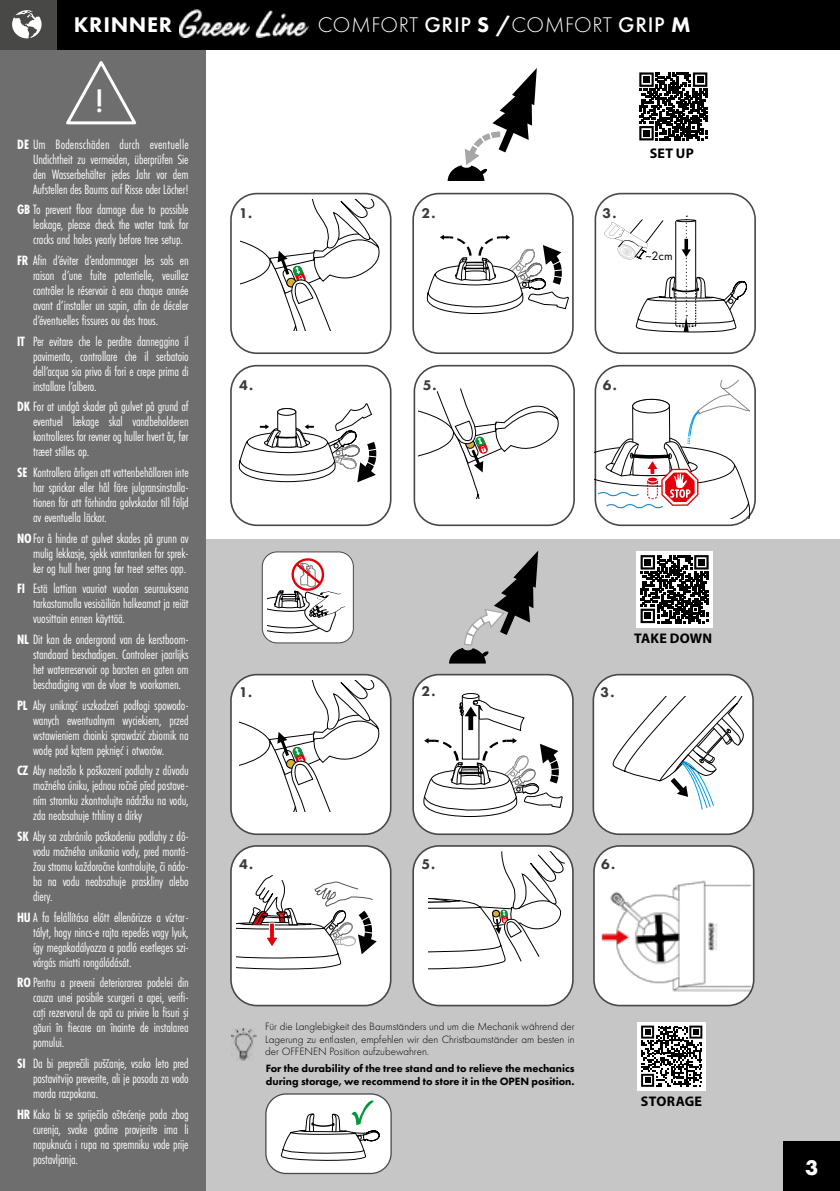
<style>
.page{position:relative;width:840px;height:1191px;background:#fff}
.page>*{position:absolute;margin:0;border:0;box-sizing:border-box;transform-origin:0 0}
.t1{font:500 34px "Futura PT";color:#fff}
.t2{font:300 22px "Futura PT";letter-spacing:.02em;color:#fff}
.t3{font:800 22px "Futura PT";letter-spacing:.03em;color:#fff}
.t4{font:700 22px "Futura PT";color:#fff}
.t5{font:800 14.6px "Futura PT";color:#3a3a39}
.t6{font:14px/15px "Futura PT Cond";letter-spacing:-.01em;color:#fff;text-align:justify}
.t7{font:700 14px "Myriad Pro";letter-spacing:.015em;color:#000}
.t8{font:12.6px "Futura PT";color:#000}
.t9{font:300 11px/12.6px "Futura PT";color:#000;text-align:justify}
.t10{font:800 11px/12.6px "Futura PT";color:#000}
.s1{font-weight:500}
.s2{font-weight:800}
.s3{font-weight:700}
.s4{font-size:11.4px}
</style>
<div class="page">
<div style="left:0;top:24px;width:206px;height:1167px;background:#6e6e6e"></div>
<div style="left:206px;top:539px;width:633px;height:652px;background:#c6c6c6"></div>
<div style="left:57px;top:0;width:782px;height:49px;background:#000"></div>
<div style="left:782px;top:1141px;width:57px;height:50px;background:#000"></div>
<div style="left:0;top:0;width:57px;height:49px;background:#484847"></div>
<svg style="left:12px;top:10px;width:30px;height:28px"></svg>
<svg style="left:66px;top:61px;width:71px;height:64px"></svg>
<img style="left:180px;top:9px;width:128px;height:29px">
<div style="left:231px;top:674px;width:159px;height:160px;background:#fff;border-radius:26px"></div>
<div style="left:230px;top:674px;width:161px;height:161px;border:2px solid #484847;border-radius:26px"></div>
<div style="left:413px;top:674px;width:159px;height:160px;background:#fff;border-radius:26px"></div>
<div style="left:412px;top:674px;width:161px;height:161px;border:2px solid #484847;border-radius:26px"></div>
<div style="left:462px;top:696px;width:17px;height:63px;border:1px solid #000"></div>
<div style="left:462px;top:693px;width:16px;height:5px;background:#fff;border-radius:50%"></div>
<div style="left:462px;top:693px;width:17px;height:6px;border:1px solid #000;border-radius:50%"></div>
<svg style="left:459px;top:700px;width:65px;height:31px"></svg>
<svg style="left:423px;top:737px;width:140px;height:80px"></svg>
<div style="left:593px;top:674px;width:159px;height:160px;background:#fff;border-radius:26px"></div>
<div style="left:592px;top:674px;width:161px;height:161px;border:2px solid #484847;border-radius:26px"></div>
<svg style="left:612px;top:697px;width:132px;height:113px"></svg>
<div style="left:412px;top:193px;width:161px;height:161px;border:2px solid #484847;border-radius:26px"></div>
<svg style="left:426px;top:234px;width:142px;height:80px"></svg>
<div style="left:230px;top:365px;width:161px;height:161px;border:2px solid #484847;border-radius:26px"></div>
<div style="left:413px;top:365px;width:161px;height:161px;border:2px solid #484847;border-radius:26px"></div>
<svg style="left:418px;top:388px;width:141px;height:110px"></svg>
<div style="left:594px;top:193px;width:161px;height:161px;border:2px solid #484847;border-radius:26px"></div>
<svg style="left:604px;top:216px;width:143px;height:117px"></svg>
<svg style="left:443px;top:68px;width:120px;height:130px"></svg>
<div style="left:230px;top:193px;width:161px;height:161px;border:2px solid #484847;border-radius:26px"></div>
<svg style="left:238px;top:192px;width:145px;height:619px"></svg>
<div style="left:413px;top:846px;width:159px;height:159px;background:#fff;border-radius:26px"></div>
<div style="left:412px;top:845px;width:161px;height:161px;border:2px solid #484847;border-radius:26px"></div>
<svg style="left:428px;top:851px;width:138px;height:119px"></svg>
<svg style="left:444px;top:550px;width:120px;height:130px"></svg>
<div style="left:593px;top:846px;width:160px;height:159px;background:#fff;border-radius:26px"></div>
<div style="left:592px;top:845px;width:162px;height:161px;border:2px solid #484847;border-radius:26px"></div>
<div style="left:231px;top:846px;width:159px;height:159px;background:#fff;border-radius:26px"></div>
<div style="left:230px;top:845px;width:161px;height:161px;border:2px solid #484847;border-radius:26px"></div>
<div style="left:594px;top:365px;width:161px;height:161px;border:2px solid #484847;border-radius:26px"></div>
<svg style="left:594px;top:380px;width:155px;height:139px"></svg>
<svg style="left:237px;top:875px;width:140px;height:94px"></svg>
<img style="left:569px;top:879px;width:186px;height:116px">
<svg style="left:639px;top:72px;width:68px;height:68px"></svg>
<div style="left:636px;top:551px;width:76px;height:76px;background:#fff"></div>
<svg style="left:640px;top:555px;width:68px;height:68px"></svg>
<div style="left:637px;top:1022px;width:68px;height:68px;background:#fff"></div>
<svg style="left:641px;top:1025px;width:61px;height:61px"></svg>
<div style="left:266px;top:1094px;width:125px;height:79px;background:#fff;border-radius:20px"></div>
<div style="left:265px;top:1093px;width:126px;height:81px;border:1px solid #484847;border-radius:20px"></div>
<img style="left:231px;top:1028px;width:25px;height:32px">
<svg style="left:281px;top:1100px;width:99px;height:61px"></svg>
<h2 class="t3" style="left:74px;top:11px;width:100px">KRINNER</h2>
<h2 class="t2" style="left:317px;top:13px;width:374px">COMFORT <span class="s1">GRIP</span> <span class="s2">S /</span>COMFORT <span class="s1">GRIP</span> <span class="s2">M</span></h2>
<h1 class="t1" style="left:95px;top:81px;width:10px">!</h1>
<p class="t6" style="left:33px;top:136px;width:157px;text-indent:-16px"><span class="s3">DE</span> Um Bodenschäden durch eventuelle Undichtheit zu vermeiden, überprüfen Sie den Wasserbehälter jedes Jahr vor dem Aufstellen des Baums auf Risse oder Löcher!</p>
<p class="t6" style="left:33px;top:202px;width:157px;text-indent:-16px"><span class="s3">GB</span> To prevent floor damage due to possible leakage, please check the water tank for cracks and holes yearly before tree setup.</p>
<p class="t6" style="left:33px;top:253px;width:157px;text-indent:-16px"><span class="s3">FR</span> Afin d’éviter d’endommager les sols en raison d’une fuite potentielle, veuillez contrôler le réservoir à eau chaque année avant d’installer un sapin, afin de déceler d’éventuelles fissures ou des trous.</p>
<p class="t6" style="left:33px;top:333px;width:157px;text-indent:-16px"><span class="s3">IT</span> Per evitare che le perdite danneggino il pavimento, controllare che il serbatoio dell’acqua sia privo di fori e crepe prima di installare l’albero.</p>
<p class="t6" style="left:33px;top:399px;width:157px;text-indent:-16px"><span class="s3">DK</span> For at undgå skader på gulvet på grund af eventuel lækage skal vandbeholderen kontrolleres for revner og huller hvert år, før træet stilles op.</p>
<p class="t6" style="left:33px;top:465px;width:157px;text-indent:-16px"><span class="s3">SE</span> Kontrollera årligen att vattenbehållaren inte har sprickor eller hål före julgransinstalla&shy;tionen för att förhindra golvskador till följd av eventuella läckor.</p>
<p class="t6" style="left:33px;top:530px;width:157px;text-indent:-16px"><span class="s3">NO</span>For å hindre at gulvet skades på grunn av mulig lekkasje, sjekk vanntanken for sprek&shy;ker og hull hver gang før treet settes opp.</p>
<p class="t6" style="left:33px;top:581px;width:157px;text-indent:-16px"><span class="s3">FI</span> Estä lattian vauriot vuodon seurauksena tarkastamalla vesisäiliön halkeamat ja reiät vuosittain ennen käyttöä.</p>
<p class="t6" style="left:33px;top:632px;width:157px;text-indent:-16px"><span class="s3">NL</span> Dit kan de ondergrond van de kerstboom&shy;standaard beschadigen. Controleer jaarlijks het waterreservoir op barsten en gaten om beschadiging van de vloer te voorkomen.</p>
<p class="t6" style="left:33px;top:697px;width:157px;text-indent:-16px"><span class="s3">PL</span> Aby uniknąć uszkodzeń podłogi spowodo&shy;wanych ewentualnym wyciekiem, przed wstawieniem choinki sprawdzić zbiornik na wodę pod kątem pęknięć i otworów.</p>
<p class="t6" style="left:33px;top:763px;width:157px;text-indent:-16px"><span class="s3">CZ</span> Aby nedošlo k poškození podlahy z důvodu možného úniku, jednou ročně před postave&shy;ním stromku zkontrolujte nádržku na vodu, zda neobsahuje trhliny a dírky</p>
<p class="t6" style="left:33px;top:829px;width:157px;text-indent:-16px"><span class="s3">SK</span> Aby sa zabránilo poškodeniu podlahy z dô&shy;vodu možného unikania vody, pred montá&shy;žou stromu každoročne kontrolujte, či nádo&shy;ba na vodu neobsahuje praskliny alebo diery.</p>
<p class="t6" style="left:33px;top:909px;width:157px;text-indent:-16px"><span class="s3">HU</span> A fa felállítása előtt ellenőrizze a víztar&shy;tályt, hogy nincs-e rajta repedés vagy lyuk, így megakadályozza a padló esetleges szi&shy;várgás miatti rongálódását.</p>
<p class="t6" style="left:33px;top:975px;width:157px;text-indent:-16px"><span class="s3">RO</span> Pentru a preveni deteriorarea podelei din cauza unei posibile scurgeri a apei, verifi&shy;cați rezervorul de apă cu privire la fisuri și găuri în fiecare an înainte de instalarea pomului.</p>
<p class="t6" style="left:33px;top:1056px;width:157px;text-indent:-16px"><span class="s3">SI</span> Da bi preprečili puščanje, vsako leto pred postavitvijo preverite, ali je posoda za vodo morda razpokana.</p>
<p class="t6" style="left:33px;top:1106px;width:157px;text-indent:-16px"><span class="s3">HR</span> Kako bi se spriječilo oštećenje poda zbog curenja, svake godine provjerite ima li napuknuća i rupa na spremniku vode prije postavljanja.</p>
<p class="t5" style="left:421px;top:204px;width:16px">2.</p>
<p class="t5" style="left:239px;top:204px;width:15px">1.</p>
<p class="t5" style="left:602px;top:204px;width:15px">3.</p>
<p class="t7" style="left:649px;top:144px;width:45px">SET UP</p>
<p class="t8" style="left:645px;top:248px;width:28px"><span class="s4">~</span>2cm</p>
<p class="t5" style="left:239px;top:375px;width:16px">4.</p>
<p class="t5" style="left:422px;top:375px;width:15px">5.</p>
<p class="t5" style="left:602px;top:376px;width:15px">6.</p>
<p class="t5" style="left:239px;top:683px;width:15px">1.</p>
<p class="t5" style="left:421px;top:682px;width:16px">2.</p>
<p class="t5" style="left:600px;top:683px;width:15px">3.</p>
<p class="t7" style="left:633px;top:629px;width:80px">TAKE DOWN</p>
<p class="t5" style="left:239px;top:855px;width:16px">4.</p>
<p class="t5" style="left:421px;top:855px;width:15px">5.</p>
<p class="t5" style="left:601px;top:855px;width:15px">6.</p>
<p class="t9" style="left:265px;top:1020px;width:311px">Für die Langlebigkeit des Baumständers und um die Mechanik während der Lagerung zu entlasten, empfehlen wir den Christbaumständer am besten in der OFFENEN Position aufzubewahren.</p>
<p class="t10" style="left:265px;top:1062px;width:310px">For the durability of the tree stand and to relieve the mechanics during storage, we recommend to store it in the OPEN position.</p>
<p class="t7" style="left:640px;top:1092px;width:63px">STORAGE</p>
<h2 class="t4" style="left:804px;top:1153px;width:15px">3</h2>
</div>
